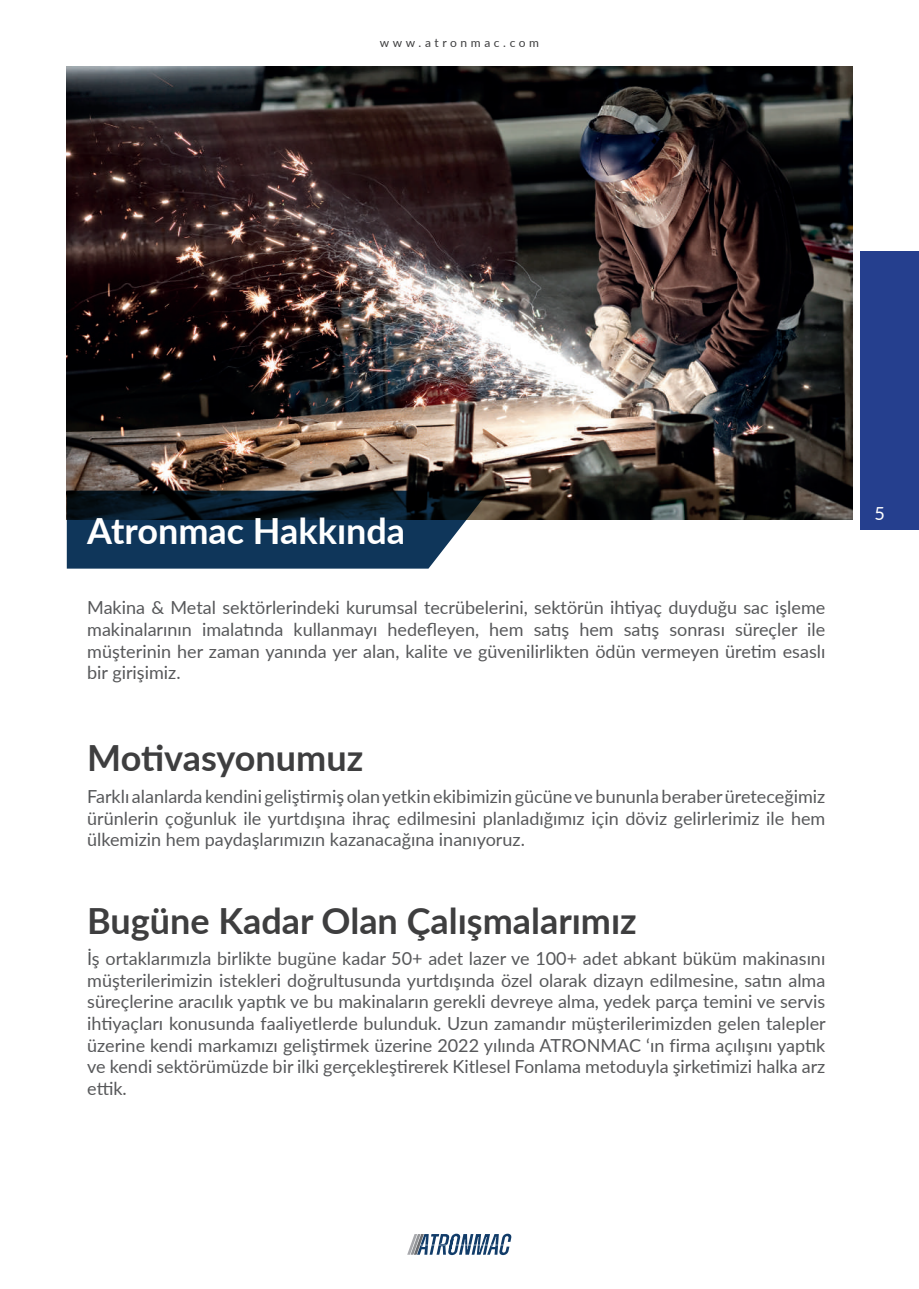
<style>
.page{position:relative;width:919px;height:1289px;background:#fff}
.page>*{position:absolute;margin:0;border:0;box-sizing:border-box;transform-origin:0 0}
.t1{font:700 36px "Lato";color:#3e3e3f}
.t2{font:700 36px "Lato";color:#fff}
.t3{font:18px/21.6px "Lato";color:#57585a;text-align:justify}
.t4{font:18px "Lato";color:#fff}
.t5{font:12px "Lato";letter-spacing:.3em;color:#3e3e3f}
</style>
<div class="page">
<svg style="left:407px;top:1233px;width:104px;height:21px"></svg>
<div style="left:860px;top:251px;width:58px;height:278px;background:#253f8e"></div>
<img style="left:67px;top:67px;width:785px;height:452px">
<svg style="left:67px;top:490px;width:422px;height:78px;background:#1b364d"></svg>
<p class="t5" style="left:380px;top:34px;width:161px">www.atronmac.com</p>
<h1 class="t2" style="left:87px;top:504px;width:319px">Atronmac Hakkında</h1>
<p class="t3" style="left:87px;top:596px;width:739px">Makina &amp; Metal sektörlerindeki kurumsal tecrübelerini, sektörün ihtiyaç duyduğu sac işleme makinalarının imalatında kullanmayı hedefleyen, hem satış hem satış sonrası süreçler ile müşterinin her zaman yanında yer alan, kalite ve güvenilirlikten ödün vermeyen üretim esaslı bir girişimiz.</p>
<h1 class="t1" style="left:87px;top:731px;width:277px">Motivasyonumuz</h1>
<p class="t3" style="left:87px;top:785px;width:739px">Farklı alanlarda kendini geliştirmiş olan yetkin ekibimizin gücüne ve bununla beraber üreteceğimiz ürünlerin çoğunluk ile yurtdışına ihraç edilmesini planladığımız için döviz gelirlerimiz ile hem ülkemizin hem paydaşlarımızın kazanacağına inanıyoruz.</p>
<h1 class="t1" style="left:87px;top:893px;width:551px">Bugüne Kadar Olan Çalışmalarımız</h1>
<p class="t3" style="left:87px;top:946px;width:740px">İş ortaklarımızla birlikte bugüne kadar 50+ adet lazer ve 100+ adet abkant büküm makinasını müşterilerimizin istekleri doğrultusunda yurtdışında özel olarak dizayn edilmesine, satın alma süreçlerine aracılık yaptık ve bu makinaların gerekli devreye alma, yedek parça temini ve servis ihtiyaçları konusunda faaliyetlerde bulunduk. Uzun zamandır müşterilerimizden gelen talepler üzerine kendi markamızı geliştirmek üzerine 2022 yılında ATRONMAC ‘ın firma açılışını yaptık ve kendi sektörümüzde bir ilki gerçekleştirerek Kitlesel Fonlama metoduyla şirketimizi halka arz ettik.</p>
<p class="t4" style="left:874px;top:500px;width:12px">5</p>
</div>
